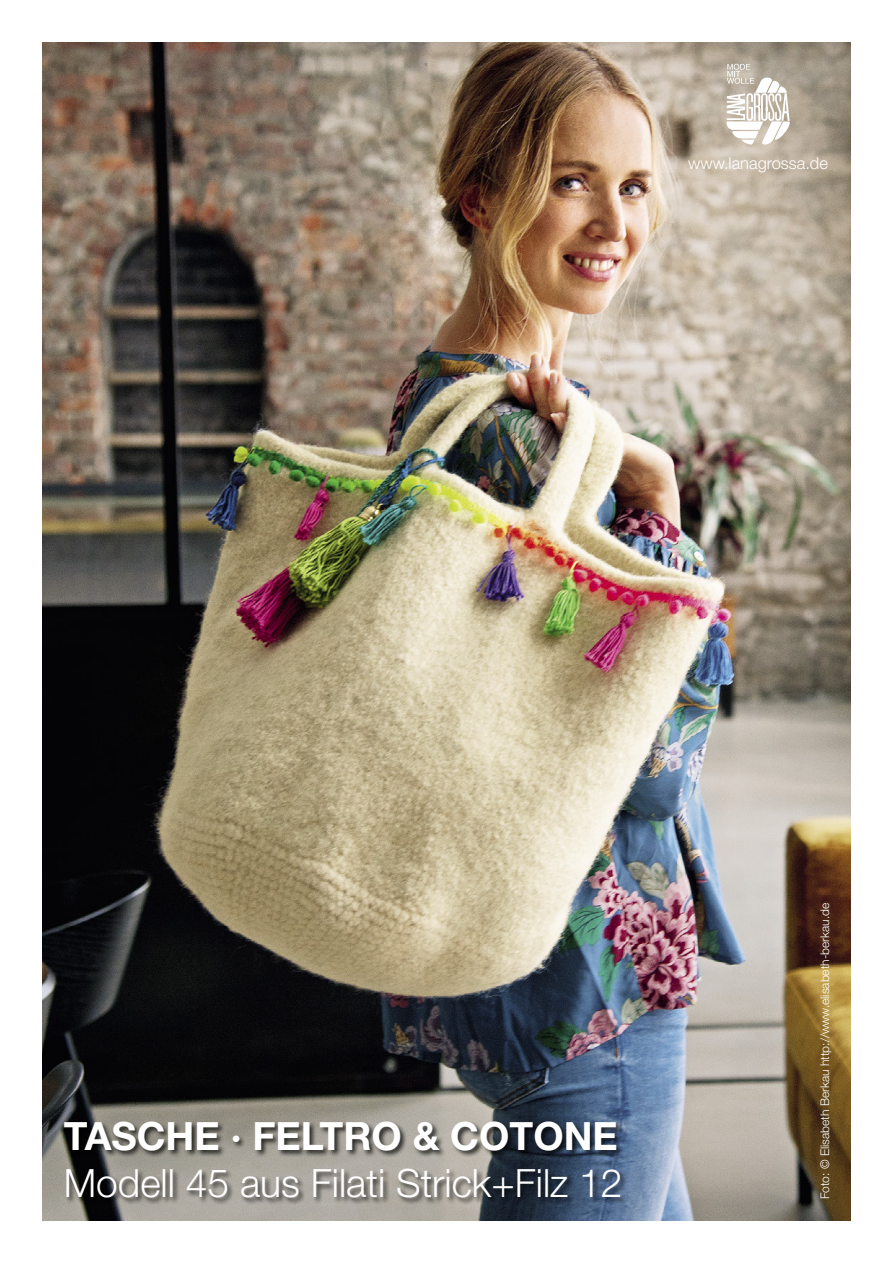
<style>
.page{position:relative;width:893px;height:1263px;background:#fff}
.page>*{position:absolute;margin:0;border:0;box-sizing:border-box;transform-origin:0 0}
.t1{font:300 39px "Helvetica Neue LT";color:#fff}
.t2{font:700 39px "Helvetica Neue LT";color:#fff}
.t3{font:300 16.5px "Helvetica Neue LT";color:#fff}
.t4{font:300 12px "Helvetica Neue LT";color:#fff}
</style>
<div class="page">
<img style="left:43px;top:43px;width:807px;height:1177px">
<div style="left:63px;top:1120px;width:564px;height:85px;background:#000;opacity:.75"></div>
<svg style="left:726px;top:64px;width:65px;height:81px"></svg>
<h2 class="t3" style="left:688px;top:153px;width:141px">www.lanagrossa.de</h2>
<h1 class="t2" style="left:64px;top:1112px;width:556px">TASCHE · FELTRO &amp; COTONE</h1>
<h1 class="t1" style="left:64px;top:1159px;width:560px">Modell 45 aus Filati Strick+Filz 12</h1>
<p class="t4" style="left:818px;top:1199px;width:298px;rotate:-90deg">Foto: © Elisabeth Berkau http://www.elisabeth-berkau.de</p>
</div>
